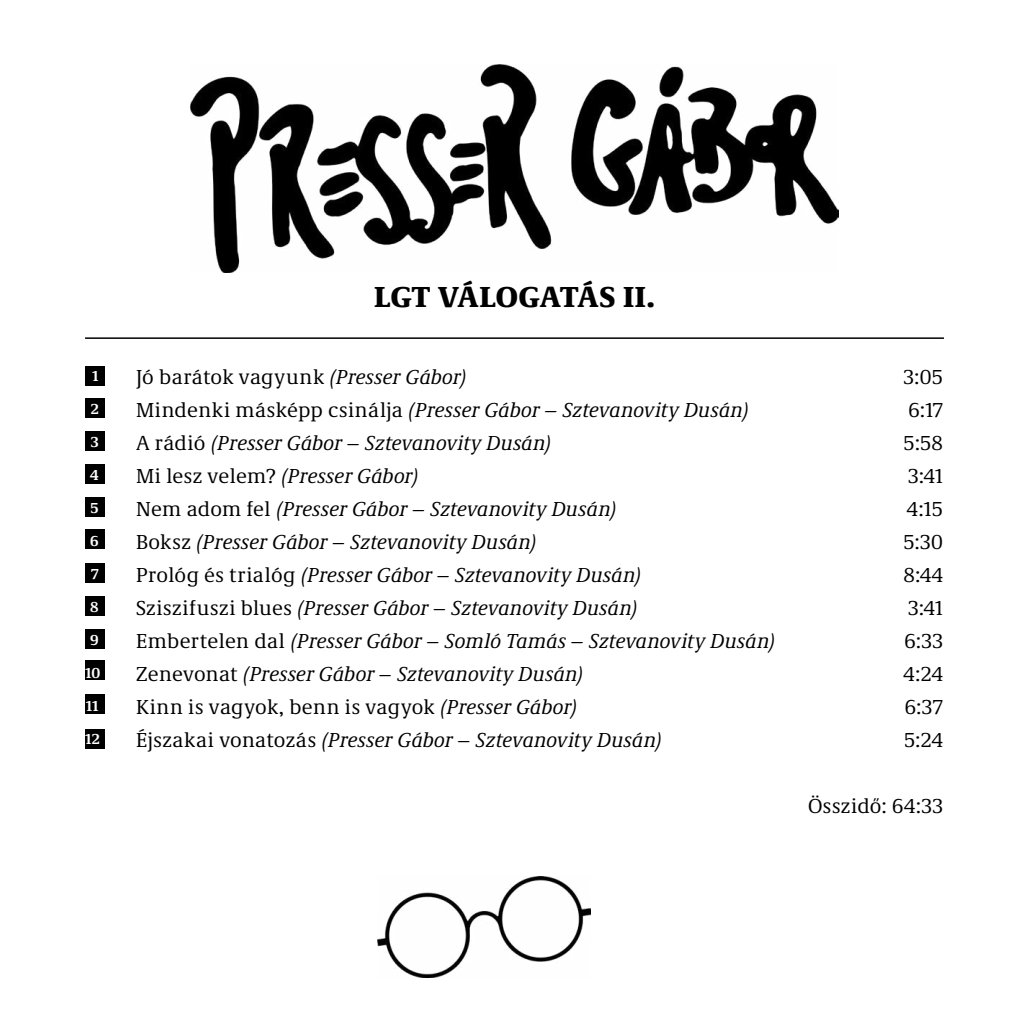
<style>
.page{position:relative;width:1029px;height:1012px;background:#fff}
.page>*{position:absolute;margin:0;border:0;box-sizing:border-box;transform-origin:0 0}
.t1{font:900 30px "Demos Next Pro";letter-spacing:.015em;color:#000}
.t2{font:italic 21px "Demos Next Pro";letter-spacing:.01em;color:#000}
.t3{font:21px "Demos Next Pro";letter-spacing:.025em;color:#000}
.t4{font:700 15px "Demos Next Pro";color:#fff}
.s1{font-style:italic}
.s2{font-style:normal}
</style>
<div class="page">
<div style="left:85px;top:367px;width:19px;height:19px;background:#000"></div>
<div style="left:85px;top:498px;width:19px;height:19px;background:#000"></div>
<div style="left:85px;top:629px;width:19px;height:19px;background:#000"></div>
<div style="left:85px;top:432px;width:19px;height:19px;background:#000"></div>
<div style="left:85px;top:563px;width:19px;height:19px;background:#000"></div>
<div style="left:85px;top:694px;width:19px;height:19px;background:#000"></div>
<div style="left:85px;top:729px;width:19px;height:19px;background:#000"></div>
<div style="left:85px;top:465px;width:19px;height:19px;background:#000"></div>
<div style="left:85px;top:596px;width:19px;height:19px;background:#000"></div>
<div style="left:85px;top:398px;width:19px;height:19px;background:#000"></div>
<div style="left:85px;top:529px;width:19px;height:19px;background:#000"></div>
<div style="left:85px;top:660px;width:19px;height:20px;background:#000"></div>
<hr style="left:85px;top:337px;width:859px;height:2px;background:#000">
<img style="left:190px;top:65px;width:649px;height:207px">
<img style="left:378px;top:877px;width:213px;height:100px">
<h1 class="t1" style="left:374px;top:274px;width:282px">LGT VÁLOGATÁS II.</h1>
<p class="t4" style="left:92px;top:365px;width:8px">1</p>
<p class="t3" style="left:136px;top:363px;width:332px">Jó barátok vagyunk <span class="s1">(Presser Gábor)</span></p>
<p class="t3" style="left:903px;top:363px;width:41px">3:05</p>
<p class="t4" style="left:91px;top:398px;width:9px">2</p>
<p class="t2" style="left:136px;top:396px;width:614px"><span class="s2">Mindenki másképp csinálja</span> (Presser Gábor – Sztevanovity Dusán)</p>
<p class="t3" style="left:908px;top:396px;width:36px">6:17</p>
<p class="t4" style="left:91px;top:431px;width:9px">3</p>
<p class="t2" style="left:136px;top:429px;width:417px"><span class="s2">A rádió</span> (Presser Gábor – Sztevanovity Dusán)</p>
<p class="t3" style="left:904px;top:429px;width:41px">5:58</p>
<p class="t4" style="left:90px;top:464px;width:10px">4</p>
<p class="t2" style="left:136px;top:462px;width:284px"><span class="s2">Mi lesz velem?</span> (Presser Gábor)</p>
<p class="t3" style="left:908px;top:462px;width:36px">3:41</p>
<p class="t4" style="left:90px;top:497px;width:10px">5</p>
<p class="t2" style="left:136px;top:495px;width:482px"><span class="s2">Nem adom fel</span> (Presser Gábor – Sztevanovity Dusán)</p>
<p class="t3" style="left:907px;top:495px;width:37px">4:15</p>
<p class="t4" style="left:90px;top:530px;width:10px">6</p>
<p class="t2" style="left:136px;top:528px;width:402px"><span class="s2">Boksz</span> (Presser Gábor – Sztevanovity Dusán)</p>
<p class="t3" style="left:904px;top:528px;width:41px">5:30</p>
<p class="t4" style="left:91px;top:563px;width:9px">7</p>
<p class="t2" style="left:136px;top:561px;width:507px"><span class="s2">Prológ és trialóg</span> (Presser Gábor – Sztevanovity Dusán)</p>
<p class="t3" style="left:903px;top:561px;width:41px">8:44</p>
<p class="t4" style="left:90px;top:596px;width:10px">8</p>
<p class="t2" style="left:136px;top:594px;width:503px"><span class="s2">Sziszifuszi blues</span> (Presser Gábor – Sztevanovity Dusán)</p>
<p class="t3" style="left:908px;top:594px;width:36px">3:41</p>
<p class="t4" style="left:90px;top:629px;width:10px">9</p>
<p class="t2" style="left:136px;top:627px;width:641px"><span class="s2">Embertelen dal</span> (Presser Gábor – Somló Tamás – Sztevanovity Dusán)</p>
<p class="t3" style="left:904px;top:627px;width:40px">6:33</p>
<p class="t4" style="left:85px;top:662px;width:17px">10</p>
<p class="t2" style="left:136px;top:660px;width:449px"><span class="s2">Zenevonat</span> (Presser Gábor – Sztevanovity Dusán)</p>
<p class="t3" style="left:904px;top:660px;width:41px">4:24</p>
<p class="t4" style="left:86px;top:695px;width:14px">11</p>
<p class="t3" style="left:136px;top:693px;width:443px">Kinn is vagyok, benn is vagyok <span class="s1">(Presser Gábor)</span></p>
<p class="t3" style="left:905px;top:693px;width:40px">6:37</p>
<p class="t4" style="left:85px;top:728px;width:16px">12</p>
<p class="t2" style="left:136px;top:726px;width:528px"><span class="s2">Éjszakai vonatozás</span> (Presser Gábor – Sztevanovity Dusán)</p>
<p class="t3" style="left:904px;top:726px;width:40px">5:24</p>
<p class="t3" style="left:808px;top:792px;width:136px">Összidő: 64:33</p>
</div>
